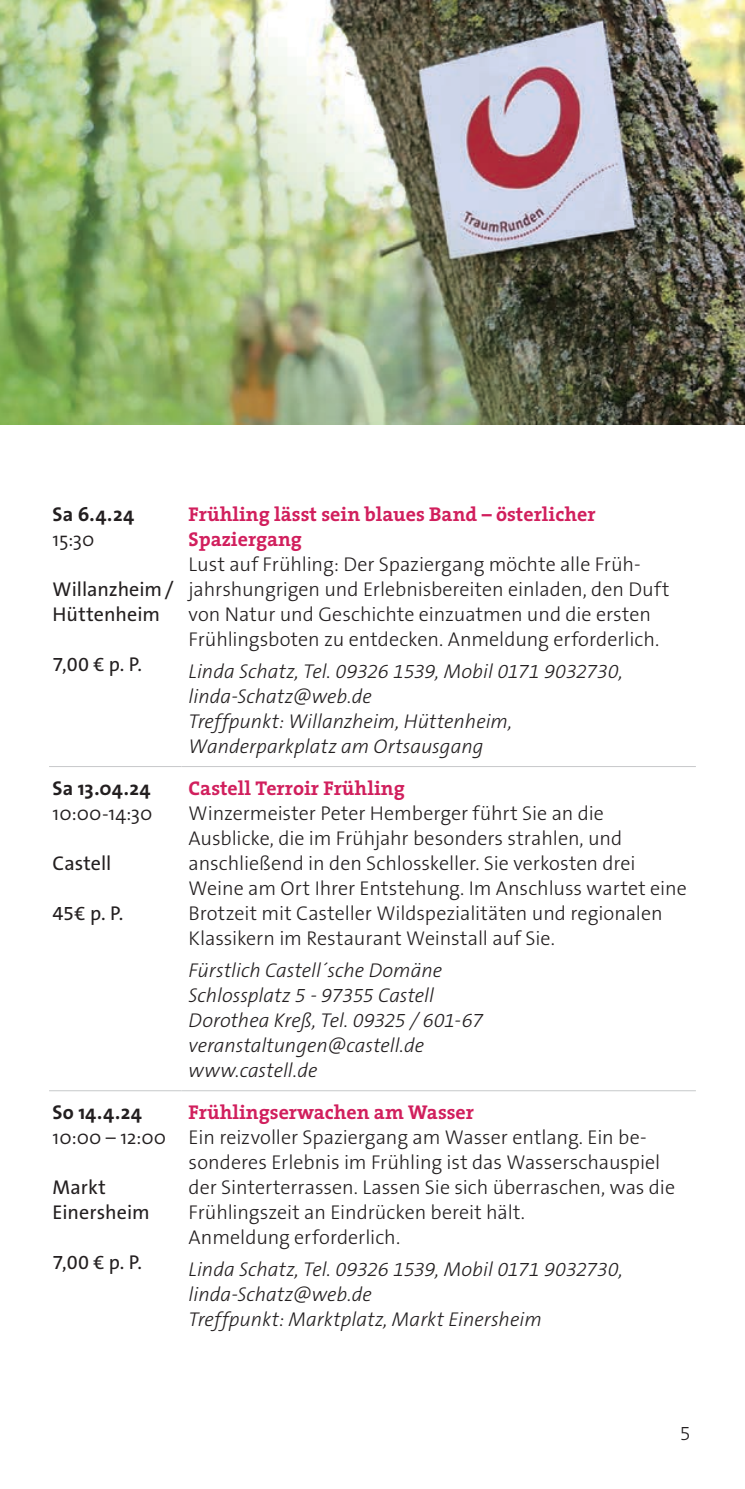
<style>
.page{position:relative;width:745px;height:1489px;background:#fff}
.page>*{position:absolute;margin:0;border:0;box-sizing:border-box;transform-origin:0 0}
.t1{font:300 20px/25px "The Sans B3";letter-spacing:-.005em;color:#231f20}
.t2{font:italic 300 20px/25px "The Sans B3";color:#231f20}
.t3{font:700 20px/25px "The Serif";color:#d11f5d}
.t4{font:20px/25px "The Sans B W5 Plain";color:#231f20}
.t5{font:700 20px "The Sans";letter-spacing:.005em;color:#231f20}
.t6{font:300 20px "The Sans";letter-spacing:.005em;color:#231f20}
.t7{font:300 20px "The Sans B W3";color:#231f20}
</style>
<div class="page">
<img style="left:0;top:0;width:744px;height:425px">
<hr style="left:49px;top:1090px;width:132px;height:1px;background:#c7c9cb">
<hr style="left:181px;top:1090px;width:514px;height:1px;background:#c7c9cb">
<hr style="left:49px;top:766px;width:132px;height:1px;background:#c7c9cb">
<hr style="left:181px;top:766px;width:514px;height:1px;background:#c7c9cb">
<p class="t5" style="left:53px;top:497px;width:83px">Sa 6.4.24</p>
<p class="t6" style="left:53px;top:522px;width:43px">15:30</p>
<p class="t4" style="left:53px;top:576px;width:122px">Willanzheim /<br>Hüttenheim</p>
<p class="t4" style="left:53px;top:651px;width:91px">7,00 € p. P.</p>
<p class="t5" style="left:53px;top:771px;width:99px">Sa 13.04.24</p>
<p class="t6" style="left:53px;top:796px;width:101px">10:00-14:30</p>
<p class="t4" style="left:53px;top:850px;width:60px">Castell</p>
<p class="t4" style="left:53px;top:900px;width:72px">45€ p. P.</p>
<p class="t5" style="left:53px;top:1095px;width:91px">So 14.4.24</p>
<p class="t6" style="left:53px;top:1120px;width:115px">10:00 – 12:00</p>
<p class="t4" style="left:53px;top:1174px;width:99px">Markt<br>Einersheim</p>
<p class="t4" style="left:53px;top:1249px;width:91px">7,00 € p. P.</p>
<p class="t3" style="left:188px;top:501px;width:408px">Frühling lässt sein blaues Band – österlicher<br>Spaziergang</p>
<p class="t1" style="left:188px;top:552px;width:482px">Lust auf Frühling: Der Spaziergang möchte alle Früh&shy;jahrshungrigen und Erlebnisbereiten einladen, den Duft von Natur und Geschichte einzuatmen und die ersten Frühlingsboten zu entdecken. Anmeldung erforderlich.</p>
<p class="t2" style="left:188px;top:659px;width:435px">Linda Schatz, Tel. 09326 1539, Mobil 0171 9032730, linda-Schatz@web.de<br>Treffpunkt: Willanzheim, Hüttenheim, Wanderparkplatz am Ortsausgang</p>
<p class="t3" style="left:188px;top:775px;width:217px">Castell Terroir Frühling</p>
<p class="t1" style="left:188px;top:801px;width:499px">Winzermeister Peter Hemberger führt Sie an die Ausblicke, die im Frühjahr besonders strahlen, und anschließend in den Schlosskeller. Sie verkosten drei Weine am Ort Ihrer Entstehung. Im Anschluss wartet eine Brotzeit mit Casteller Wildspezialitäten und regionalen Klassikern im Restaurant Weinstall auf Sie.</p>
<p class="t2" style="left:188px;top:958px;width:296px">Fürstlich Castell´sche Domäne<br>Schlossplatz 5 - 97355 Castell<br>Dorothea Kreß, Tel. 09325 / 601-67 veranstaltungen@castell.de www.castell.de</p>
<p class="t3" style="left:188px;top:1099px;width:287px">Frühlingserwachen am Wasser</p>
<p class="t1" style="left:188px;top:1125px;width:487px">Ein reizvoller Spaziergang am Wasser entlang. Ein be&shy;sonderes Erlebnis im Frühling ist das Wasserschauspiel der Sinterterrassen. Lassen Sie sich überraschen, was die Frühlingszeit an Eindrücken bereit hält.<br>Anmeldung erforderlich.</p>
<p class="t2" style="left:188px;top:1257px;width:435px">Linda Schatz, Tel. 09326 1539, Mobil 0171 9032730, linda-Schatz@web.de<br>Treffpunkt: Marktplatz, Markt Einersheim</p>
<p class="t7" style="left:679px;top:1419px;width:12px">5</p>
</div>
